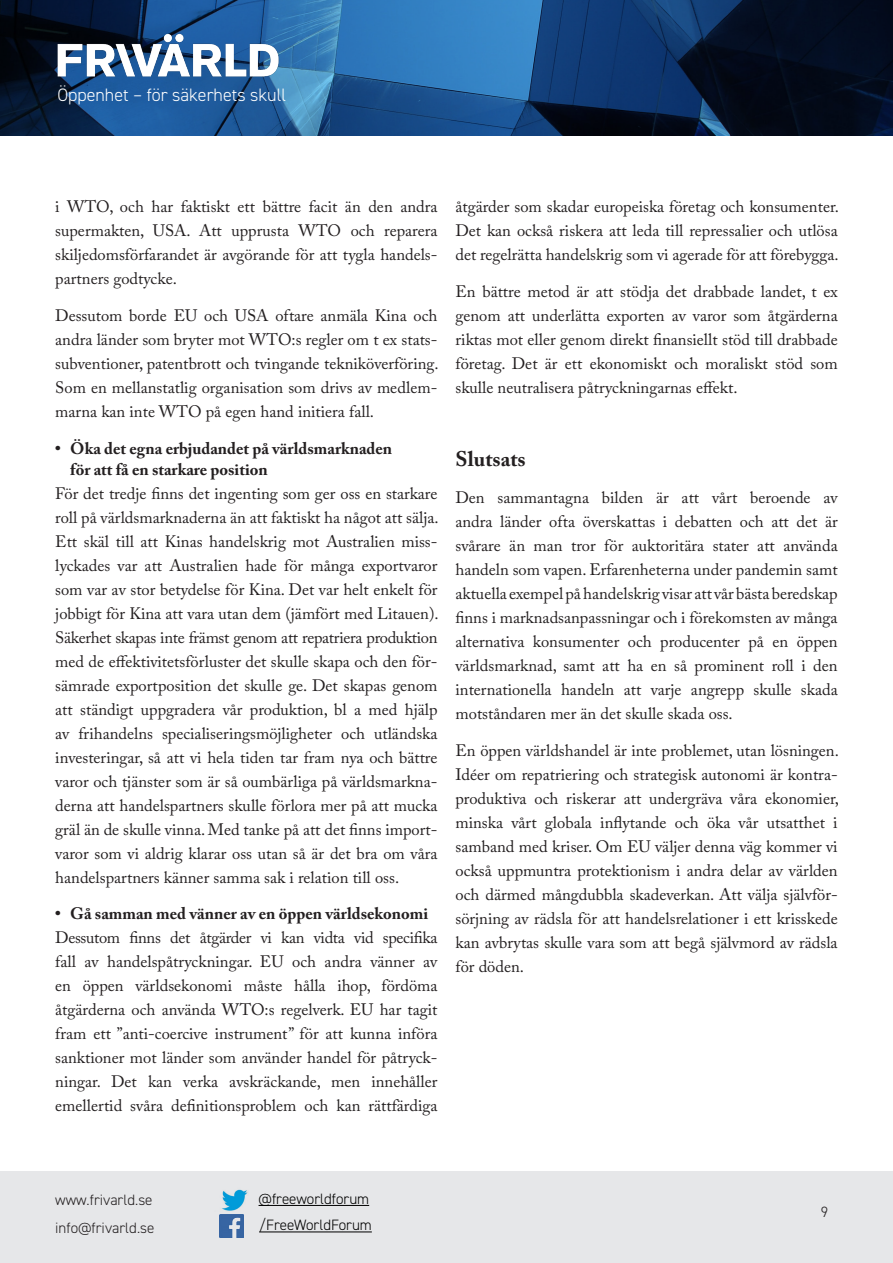
<style>
.page{position:relative;width:893px;height:1263px;background:#fff}
.page>*{position:absolute;margin:0;border:0;box-sizing:border-box;transform-origin:0 0}
.Brödtext{font:700 21px "Adobe Caslon Pro";color:#231f20}
.t1{font:300 18px "DIN2014";color:#fff}
.Brödtext-2{font:16.5px/24px "Adobe Caslon Pro";color:#231f20;text-align:justify}
.Brödtext-3{font:700 16.5px "Adobe Caslon Pro";color:#231f20}
.t2{font:300 15px/28.2px "DIN2014";color:#231f20}
.t3{font:300 15px/26.5px "DIN2014";color:#000}
</style>
<div class="page">
<svg style="left:0;top:0;width:893px;height:136px;background:#163f6c"></svg>
<img style="left:55px;top:33px;width:226px;height:48px">
<div style="left:0;top:1172px;width:893px;height:91px;background:#e6e7e9"></div>
<hr style="left:259px;top:1205px;width:110px;height:1px;background:#000">
<hr style="left:259px;top:1231px;width:113px;height:1px;background:#000">
<img style="left:222px;top:1189px;width:26px;height:22px">
<img style="left:220px;top:1214px;width:23px;height:24px">
<p class="t1" style="left:57px;top:84px;width:230px">Öppenhet – för säkerhets skull</p>
<p class="Brödtext-2" style="left:55px;top:194px;width:384px">i WTO, och har faktiskt ett bättre facit än den andra supermakten, USA. Att upprusta WTO och reparera skiljedomsförfarandet är avgörande för att tygla handels&shy;partners godtycke.</p>
<p class="Brödtext-2" style="left:55px;top:303px;width:385px">Dessutom borde EU och USA oftare anmäla Kina och andra länder som bryter mot WTO:s regler om t ex stats&shy;subventioner, patentbrott och tvingande tekniköverföring.<br>Som en mellanstatlig organisation som drivs av medlem&shy;marna kan inte WTO på egen hand initiera fall.</p>
<p class="Brödtext-3" style="left:55px;top:438px;width:338px">• Öka det egna erbjudandet på världsmarknaden</p>
<p class="Brödtext-3" style="left:70px;top:459px;width:199px">för att få en starkare position</p>
<p class="Brödtext-2" style="left:55px;top:481px;width:385px">För det tredje finns det ingenting som ger oss en starkare roll på världsmarknaderna än att faktiskt ha något att sälja.<br>Ett skäl till att Kinas handelskrig mot Australien miss&shy;lyckades var att Australien hade för många exportvaror som var av stor betydelse för Kina. Det var helt enkelt för jobbigt för Kina att vara utan dem (jämfört med Litauen).<br>Säkerhet skapas inte främst genom att repatriera produktion med de effektivitetsförluster det skulle skapa och den för&shy;sämrade exportposition det skulle ge. Det skapas genom att ständigt uppgradera vår produktion, bl a med hjälp av frihandelns specialiseringsmöjligheter och utländska investeringar, så att vi hela tiden tar fram nya och bättre varor och tjänster som är så oumbärliga på världsmarkna&shy;derna att handelspartners skulle förlora mer på att mucka gräl än de skulle vinna. Med tanke på att det finns import&shy;varor som vi aldrig klarar oss utan så är det bra om våra handelspartners känner samma sak i relation till oss.</p>
<p class="Brödtext-3" style="left:55px;top:904px;width:374px">• Gå samman med vänner av en öppen världsekonomi</p>
<p class="Brödtext-2" style="left:55px;top:926px;width:384px">Dessutom finns det åtgärder vi kan vidta vid specifika fall av handelspåtryckningar. EU och andra vänner av en öppen världsekonomi måste hålla ihop, fördöma åtgärderna och använda WTO:s regelverk. EU har tagit fram ett ”anti-coercive instrument” för att kunna införa sanktioner mot länder som använder handel för påtryck&shy;ningar. Det kan verka avskräckande, men innehåller emellertid svåra definitionsproblem och kan rättfärdiga</p>
<p class="Brödtext-2" style="left:455px;top:194px;width:385px">åtgärder som skadar europeiska företag och konsumenter.<br>Det kan också riskera att leda till repressalier och utlösa det regelrätta handelskrig som vi agerade för att förebygga.</p>
<p class="Brödtext-2" style="left:455px;top:279px;width:384px">En bättre metod är att stödja det drabbade landet, t ex genom att underlätta exporten av varor som åtgärderna riktas mot eller genom direkt finansiellt stöd till drabbade företag. Det är ett ekonomiskt och moraliskt stöd som skulle neutralisera påtryckningarnas effekt.</p>
<p class="Brödtext" style="left:455px;top:447px;width:72px">Slutsats</p>
<p class="Brödtext-2" style="left:455px;top:485px;width:384px">Den sammantagna bilden är att vårt beroende av andra länder ofta överskattas i debatten och att det är svårare än man tror för auktoritära stater att använda handeln som vapen. Erfarenheterna under pandemin samt aktuella exempel på handelskrig visar att vår bästa beredskap finns i marknadsanpassningar och i förekomsten av många alternativa konsumenter och producenter på en öppen världsmarknad, samt att ha en så prominent roll i den internationella handeln att varje angrepp skulle skada motståndaren mer än det skulle skada oss.</p>
<p class="Brödtext-2" style="left:455px;top:738px;width:385px">En öppen världshandel är inte problemet, utan lösningen.<br>Idéer om repatriering och strategisk autonomi är kontra&shy;produktiva och riskerar att undergräva våra ekonomier, minska vårt globala inflytande och öka vår utsatthet i samband med kriser. Om EU väljer denna väg kommer vi också uppmuntra protektionism i andra delar av världen och därmed mångdubbla skadeverkan. Att välja självför&shy;sörjning av rädsla för att handelsrelationer i ett krisskede kan avbrytas skulle vara som att begå självmord av rädsla för döden.</p>
<p class="t2" style="left:55px;top:1185px;width:101px">www.frivarld.se info@frivarld.se</p>
<p class="t3" style="left:259px;top:1185px;width:115px">@freeworldforum /FreeWorldForum</p>
<p class="t2" style="left:821px;top:1198px;width:9px">9</p>
</div>
